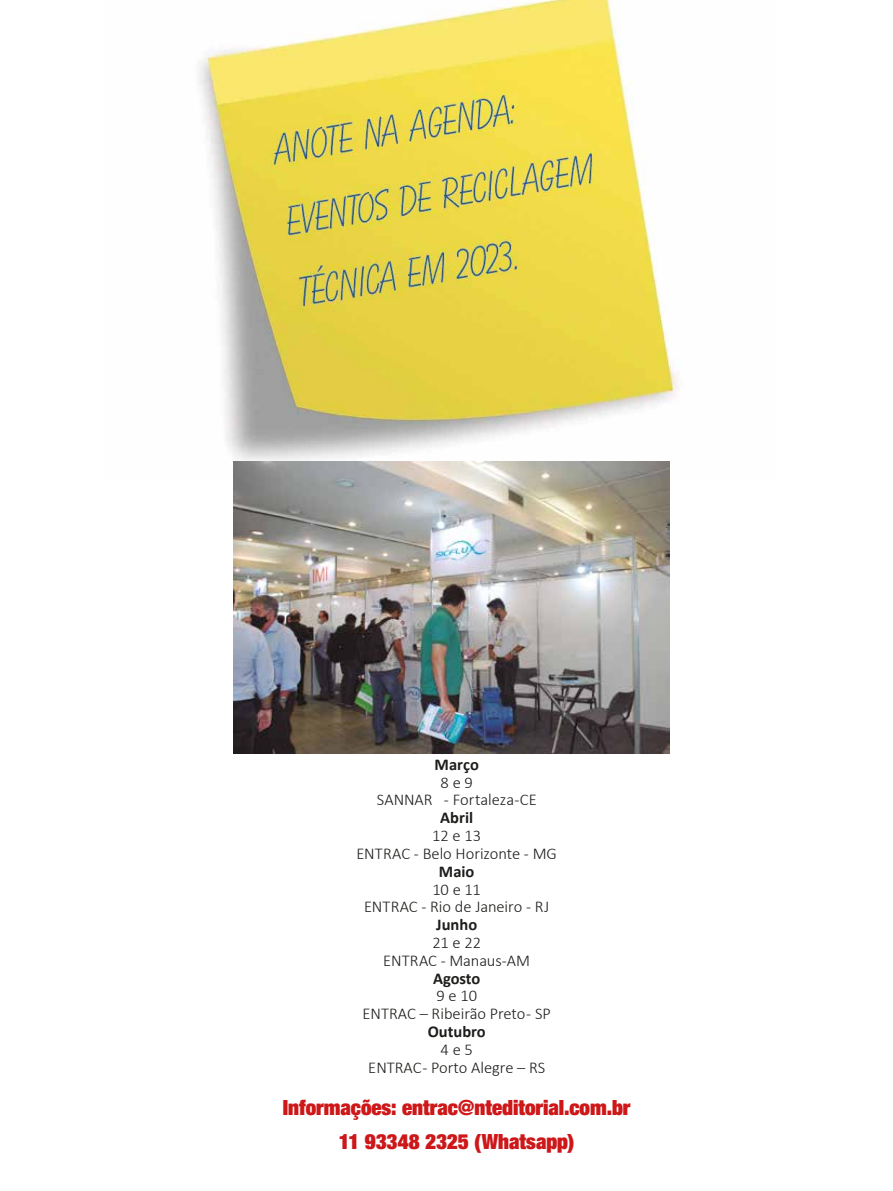
<style>
.page{position:relative;width:893px;height:1191px;background:#fff}
.page>*{position:absolute;margin:0;border:0;box-sizing:border-box;transform-origin:0 0}
.t1{font:900 condensed 21px/34.7px "Helvetica Neue LT Std";color:#cd1719;text-align:center}
.t2{font:300 16.5px/17.9px "Calibri";color:#1d1d1b;text-align:center}
.t3{font:700 16.5px "Calibri";color:#1d1d1b}
</style>
<div class="page">
<img style="left:199px;top:0;width:481px;height:480px">
<img style="left:233px;top:461px;width:436px;height:292px">
<p class="t3" style="left:435px;top:752px;width:46px">Março</p>
<p class="t2" style="left:377px;top:773px;width:161px">8 e 9<br>SANNAR - Fortaleza-CE</p>
<p class="t3" style="left:440px;top:806px;width:35px">Abril</p>
<p class="t2" style="left:356px;top:826px;width:202px">12 e 13<br>ENTRAC - Belo Horizonte - MG</p>
<p class="t3" style="left:439px;top:859px;width:37px">Maio</p>
<p class="t2" style="left:364px;top:880px;width:187px">10 e 11<br>ENTRAC - Rio de Janeiro - RJ</p>
<p class="t3" style="left:436px;top:913px;width:42px">Junho</p>
<p class="t2" style="left:383px;top:933px;width:148px">21 e 22<br>ENTRAC - Manaus-AM</p>
<p class="t3" style="left:433px;top:966px;width:49px">Agosto</p>
<p class="t2" style="left:363px;top:986px;width:190px">9 e 10<br>ENTRAC – Ribeirão Preto - SP</p>
<p class="t3" style="left:428px;top:1019px;width:59px">Outubro</p>
<p class="t2" style="left:368px;top:1040px;width:178px">4 e 5<br>ENTRAC - Porto Alegre – RS</p>
<p class="t1" style="left:283px;top:1089px;width:349px">Informações: entrac@nteditorial.com.br<br>11 93348 2325 (Whatsapp)</p>
</div>
